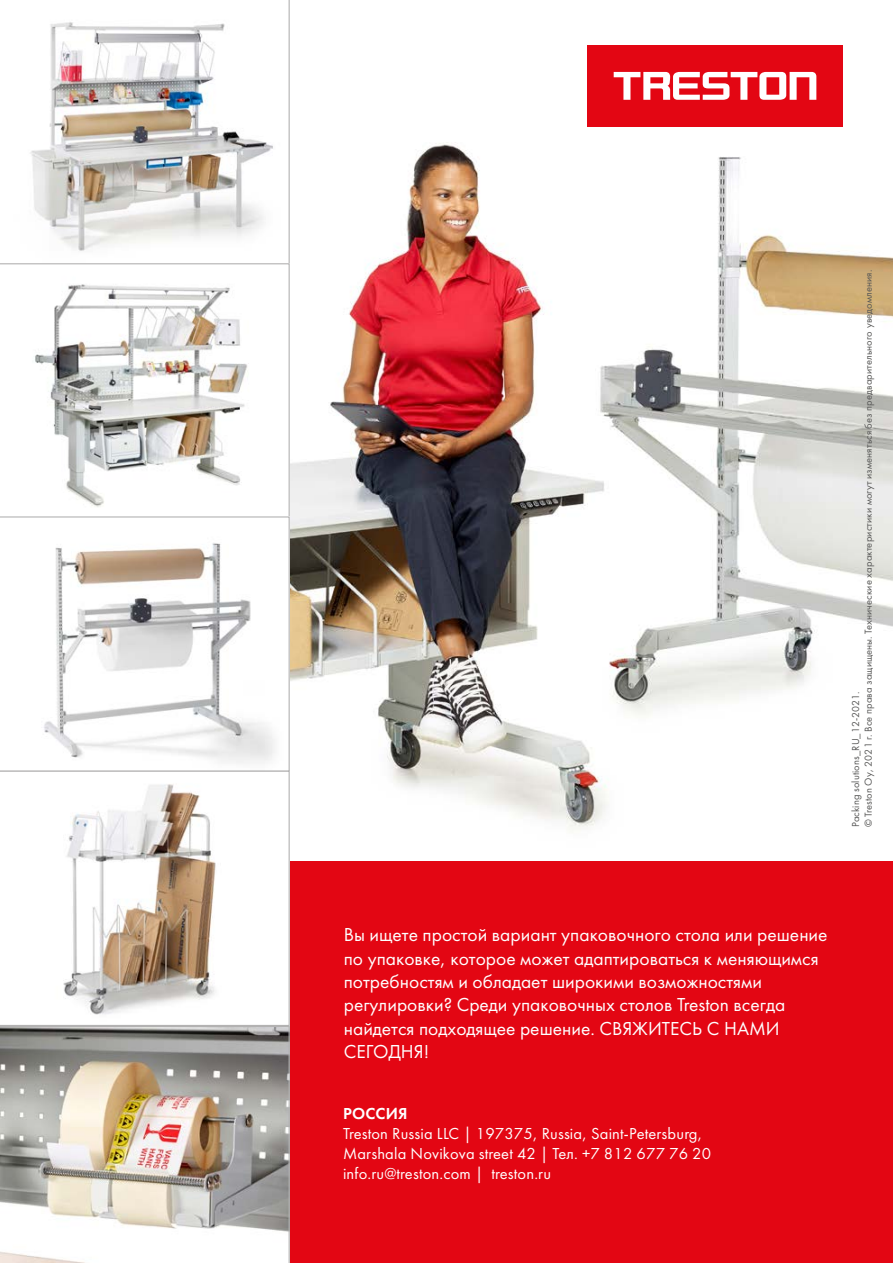
<style>
.page{position:relative;width:893px;height:1263px;background:#fff}
.page>*{position:absolute;margin:0;border:0;box-sizing:border-box;transform-origin:0 0}
.t1{font:19.5px/23.4px "Futura";color:#fff}
.t2{font:16.5px/19.8px "Futura";letter-spacing:.01em;color:#fff}
.t3{font:16.5px "Futura Demi";letter-spacing:.01em;color:#fff}
.t4{font:10.5px/12.6px "Futura";letter-spacing:.01em;color:#575756}
</style>
<div class="page">
<img style="left:290px;top:126px;width:603px;height:736px">
<svg style="left:30px;top:0;width:260px;height:263px"></svg>
<svg style="left:0;top:263px;width:290px;height:253px"></svg>
<svg style="left:0;top:516px;width:290px;height:255px"></svg>
<div style="left:284px;top:862px;width:609px;height:401px;background:#e30613"></div>
<svg style="left:0;top:771px;width:290px;height:255px"></svg>
<img style="left:0;top:1026px;width:290px;height:237px">
<div style="left:587px;top:45px;width:256px;height:81px;background:#e30613"></div>
<svg style="left:614px;top:72px;width:202px;height:28px"></svg>
<p class="t4" style="left:849px;top:827px;width:559px;rotate:-90deg">Packing solutions_RU_12-2021.<br>© Treston Oy, 2021 г. Все права защищены. Технические характеристики могут изменяться без предварительного уведомления.</p>
<p class="t1" style="left:344px;top:923px;width:485px">Вы ищете простой вариант упаковочного стола или решение по упаковке, которое может адаптироваться к меняющимся потребностям и обладает широкими возможностями регулировки? Среди упаковочных столов Treston всегда найдется подходящее решение. СВЯЖИТЕСЬ С НАМИ СЕГОДНЯ!</p>
<p class="t3" style="left:343px;top:1103px;width:66px">РОССИЯ</p>
<p class="t2" style="left:343px;top:1123px;width:370px">Treston Russia LLC | 197375, Russia, Saint-Petersburg,<br>Marshala Novikova street 42 | Тел. +7 812 677 76 20 info.ru@treston.com | treston.ru</p>
</div>
